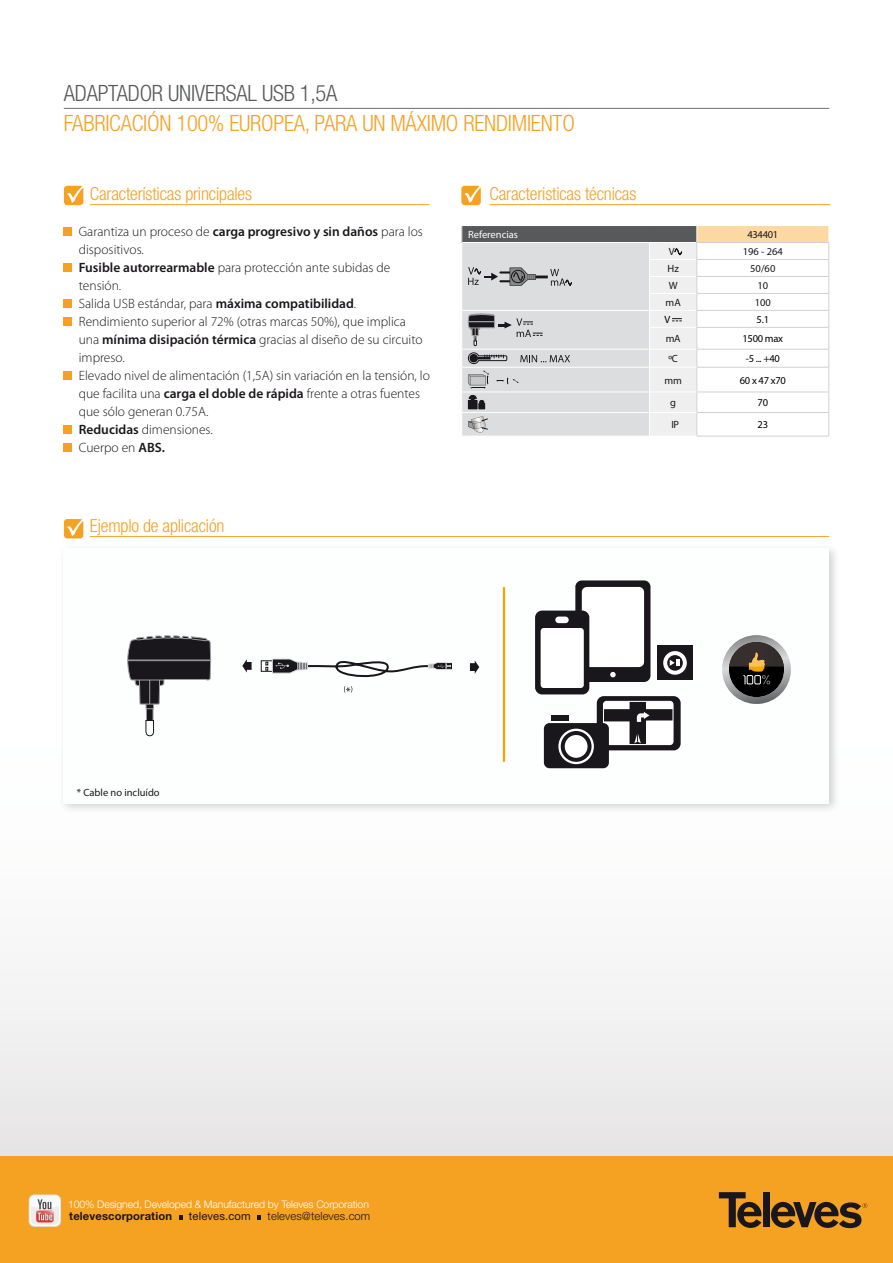
<style>
.page{position:relative;width:893px;height:1263px;background:#fff}
.page>*{position:absolute;margin:0;border:0;box-sizing:border-box;transform-origin:0 0}
.t1{font:300 condensed 22.5px "Helvetica Neue LT Std";letter-spacing:-.01em;color:#f5a223}
.t2{font:300 condensed 22.5px "Helvetica Neue LT Std";letter-spacing:-.01em;color:#58595b}
.t3{font:300 condensed 18px "Helvetica Neue LT Std";letter-spacing:-.01em;color:#f5a223}
.t4{font:300 13.5px/18px "Myriad Pro";color:#1a171c}
.t5{font:300 11.25px "Helvetica Neue LT Std";letter-spacing:.01em;color:#1a171c}
.t6{font:700 11.25px "Helvetica Neue LT Std";letter-spacing:.01em;color:#1a171c}
.t7{font:11.25px "Helvetica Neue LT Std";letter-spacing:.01em;color:#1a171c}
.t8{font:300 10.5px "Helvetica Neue LT Std";letter-spacing:-.01em;color:#fff}
.t9{font:10.5px "Myriad Pro";color:#1a171c}
.t10{font:10.5px "Myriad Pro";letter-spacing:-.025em;color:#010000}
.t11{font:10.5px "Myriad Pro";color:#fff}
.s1{font-weight:600}
</style>
<div class="page">
<div style="left:0;top:600px;width:893px;height:557px;background:linear-gradient(to bottom,#fff,#ebeaea)"></div>
<div style="left:0;top:1157px;width:893px;height:106px;background:#f5a223"></div>
<svg style="left:719px;top:1192px;width:43px;height:36px"></svg>
<svg style="left:771px;top:1201px;width:96px;height:27px"></svg>
<div style="left:763px;top:1192px;width:6px;height:35px;background:#1a171c"></div>
<svg style="left:179px;top:1215px;width:3px;height:5px"></svg>
<svg style="left:257px;top:1215px;width:4px;height:5px"></svg>
<svg style="left:29px;top:1194px;width:32px;height:33px"></svg>
<div style="left:30px;top:1195px;width:30px;height:31px;background:#fff;border-radius:5px"></div>
<svg style="left:31px;top:1196px;width:28px;height:29px"></svg>
<svg style="left:31px;top:1196px;width:28px;height:26px"></svg>
<hr style="left:90px;top:536px;width:739px;height:1px;background:#f5a223">
<hr style="left:490px;top:204px;width:340px;height:1px;background:#f5a223">
<div style="left:64px;top:519px;width:19px;height:19px;background:#f5a223;border-radius:3px"></div>
<svg style="left:67px;top:519px;width:17px;height:17px"></svg>
<div style="left:461px;top:186px;width:20px;height:19px;background:#f5a223;border-radius:3px"></div>
<svg style="left:464px;top:185px;width:17px;height:18px"></svg>
<div style="left:59px;top:543px;width:781px;height:271px;background:#1a171c;opacity:.2"></div>
<div style="left:64px;top:548px;width:765px;height:255px;background:#fdfefe"></div>
<div style="left:64px;top:228px;width:8px;height:8px;background:#f5a223"></div>
<div style="left:64px;top:264px;width:8px;height:8px;background:#f5a223"></div>
<div style="left:64px;top:300px;width:8px;height:8px;background:#f5a223"></div>
<div style="left:64px;top:318px;width:8px;height:8px;background:#f5a223"></div>
<div style="left:64px;top:372px;width:8px;height:8px;background:#f5a223"></div>
<div style="left:64px;top:426px;width:8px;height:8px;background:#f5a223"></div>
<div style="left:64px;top:444px;width:8px;height:8px;background:#f5a223"></div>
<hr style="left:90px;top:204px;width:339px;height:1px;background:#f5a223">
<div style="left:64px;top:186px;width:19px;height:19px;background:#f5a223;border-radius:3px"></div>
<svg style="left:67px;top:185px;width:17px;height:18px"></svg>
<hr style="left:64px;top:108px;width:765px;height:1px;background:#6e6f72">
<svg style="left:127px;top:635px;width:84px;height:101px"></svg>
<div style="left:445px;top:663px;width:7px;height:6px;border:1px solid #1a171c"></div>
<div style="left:261px;top:660px;width:12px;height:12px;border:1px solid #1a171c"></div>
<svg style="left:266px;top:658px;width:185px;height:20px"></svg>
<div style="left:575px;top:580px;width:75px;height:102px;background:#1a171c;border-radius:6px"></div>
<div style="left:582px;top:587px;width:62px;height:80px;background:#fff;border-radius:5px"></div>
<svg style="left:610px;top:672px;width:6px;height:5px"></svg>
<svg style="left:344px;top:686px;width:8px;height:6px"></svg>
<div style="left:535px;top:611px;width:54px;height:83px;background:#1a171c;border-radius:7px"></div>
<div style="left:541px;top:628px;width:43px;height:60px;background:#fff;border-radius:3px"></div>
<div style="left:555px;top:616px;width:14px;height:7px;background:#fff;border-radius:3px"></div>
<svg style="left:242px;top:659px;width:10px;height:14px"></svg>
<svg style="left:470px;top:660px;width:9px;height:14px"></svg>
<hr style="left:503px;top:587px;width:2px;height:175px;background:#f6a400">
<div style="left:657px;top:645px;width:36px;height:35px;background:#1a171c"></div>
<div style="left:663px;top:651px;width:24px;height:24px;background:#fff;border-radius:50%"></div>
<svg style="left:667px;top:655px;width:16px;height:16px"></svg>
<svg style="left:670px;top:660px;width:10px;height:6px"></svg>
<svg style="left:597px;top:696px;width:84px;height:54px"></svg>
<div style="left:603px;top:701px;width:70px;height:44px;border:1px solid #fff;border-radius:3px"></div>
<svg style="left:603px;top:701px;width:70px;height:43px"></svg>
<div style="left:544px;top:723px;width:65px;height:45px;background:#1a171c;border-radius:6px"></div>
<svg style="left:558px;top:729px;width:36px;height:35px"></svg>
<div style="left:561px;top:731px;width:31px;height:31px;border:4px solid #1a171c;border-radius:50%"></div>
<div style="left:551px;top:715px;width:18px;height:5px;background:#1a171c"></div>
<div style="left:697px;top:226px;width:132px;height:16px;background:#fdd8a1"></div>
<hr style="left:697px;top:242px;width:132px;height:1px;background:#d0d1d2">
<hr style="left:697px;top:259px;width:132px;height:1px;background:#d0d1d2">
<hr style="left:697px;top:276px;width:132px;height:1px;background:#d0d1d2">
<hr style="left:697px;top:293px;width:132px;height:1px;background:#d0d1d2">
<hr style="left:697px;top:310px;width:132px;height:1px;background:#d0d1d2">
<hr style="left:697px;top:327px;width:132px;height:1px;background:#d0d1d2">
<hr style="left:697px;top:349px;width:132px;height:1px;background:#d0d1d2">
<hr style="left:697px;top:367px;width:132px;height:1px;background:#d0d1d2">
<hr style="left:697px;top:392px;width:132px;height:1px;background:#d0d1d2">
<svg style="left:828px;top:226px;width:2px;height:210px"></svg>
<hr style="left:697px;top:412px;width:132px;height:1px;background:#d0d1d2">
<hr style="left:697px;top:436px;width:132px;height:1px;background:#d0d1d2">
<svg style="left:461px;top:226px;width:237px;height:210px"></svg>
<svg style="left:722px;top:635px;width:69px;height:69px"></svg>
<h1 class="t2" style="left:64px;top:80px;width:275px">ADAPTADOR UNIVERSAL USB 1,5A</h1>
<h1 class="t1" style="left:64px;top:110px;width:513px">FABRICACIÓN 100% EUROPEA, PARA UN MÁXIMO RENDIMIENTO</h1>
<h2 class="t3" style="left:90px;top:183px;width:164px">Características principales</h2>
<p class="t4" style="left:79px;top:222px;width:353px">Garantiza un proceso de <span class="s1">carga progresivo y sin daños</span> para los dispositivos.<br><span class="s1">Fusible autorrearmable</span> para protección ante subidas de tensión.<br>Salida USB estándar, para <span class="s1">máxima compatibilidad</span>.<br>Rendimiento superior al 72% (otras marcas 50%), que implica una <span class="s1">mínima disipación térmica</span> gracias al diseño de su circuito impreso.<br>Elevado nivel de alimentación (1,5A) sin variación en la tensión, lo que facilita una <span class="s1">carga el doble de rápida</span> frente a otras fuentes que sólo generan 0.75A.<br><span class="s1">Reducidas</span> dimensiones.<br>Cuerpo en <span class="s1">ABS.</span></p>
<h2 class="t3" style="left:90px;top:515px;width:136px">Ejemplo de aplicación</h2>
<h2 class="t3" style="left:490px;top:183px;width:148px">Caracteristicas técnicas</h2>
<p class="t11" style="left:468px;top:228px;width:51px">Referencias</p>
<p class="t9" style="left:747px;top:228px;width:33px">434401</p>
<p class="t9" style="left:669px;top:245px;width:7px">V</p>
<p class="t9" style="left:743px;top:245px;width:41px">196 - 264</p>
<p class="t9" style="left:667px;top:262px;width:13px">Hz</p>
<p class="t9" style="left:750px;top:262px;width:27px">50/60</p>
<p class="t9" style="left:669px;top:279px;width:10px">W</p>
<p class="t9" style="left:757px;top:279px;width:12px">10</p>
<p class="t9" style="left:666px;top:296px;width:17px">mA</p>
<p class="t9" style="left:755px;top:296px;width:18px">100</p>
<p class="t10" style="left:664px;top:313px;width:7px">V</p>
<p class="t10" style="left:757px;top:313px;width:14px">5.1</p>
<p class="t9" style="left:666px;top:332px;width:16px">mA</p>
<p class="t10" style="left:742px;top:332px;width:42px">1500 max</p>
<p class="t9" style="left:668px;top:352px;width:11px">ºC</p>
<p class="t10" style="left:746px;top:352px;width:36px">-5 ... +40</p>
<p class="t9" style="left:665px;top:374px;width:19px">mm</p>
<p class="t10" style="left:740px;top:374px;width:48px">60 x 47 x70</p>
<p class="t9" style="left:670px;top:396px;width:7px">g</p>
<p class="t10" style="left:758px;top:396px;width:12px">70</p>
<p class="t9" style="left:671px;top:418px;width:9px">IP</p>
<p class="t10" style="left:758px;top:418px;width:12px">23</p>
<p class="t9" style="left:77px;top:786px;width:84px">* Cable no incluído</p>
<p class="t8" style="left:68px;top:1198px;width:302px">100% Designed, Developed &amp; Manufactured by Televes Corporation</p>
<p class="t6" style="left:69px;top:1209px;width:104px">televescorporation</p>
<p class="t7" style="left:189px;top:1209px;width:63px">televes.com</p>
<p class="t5" style="left:268px;top:1209px;width:104px">televes@televes.com</p>
</div>
